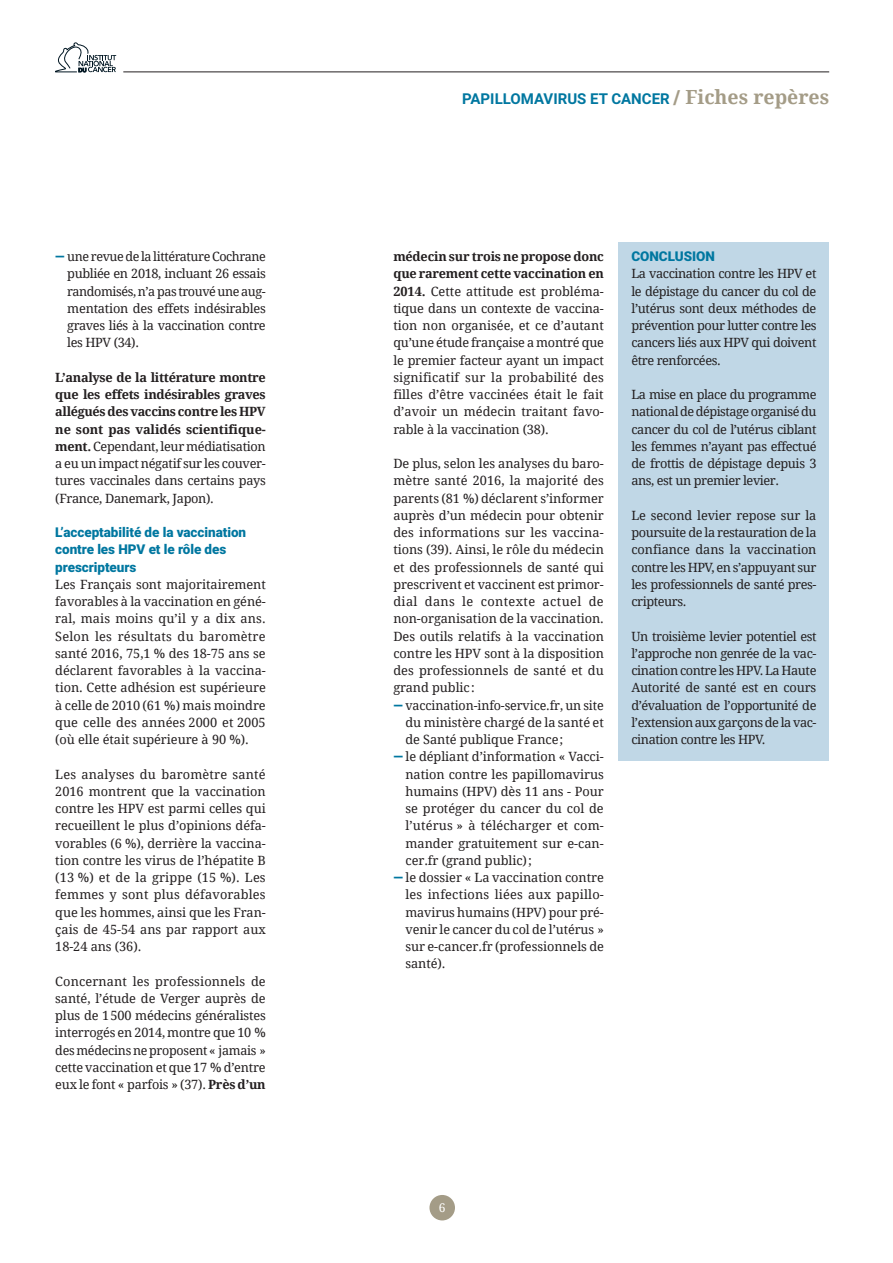
<style>
.page{position:relative;width:893px;height:1263px;background:#fff}
.page>*{position:absolute;margin:0;border:0;box-sizing:border-box;transform-origin:0 0}
.t1{font:700 15px "Roboto";color:#0077a0}
.t2{font:900 13.5px/17.2px "Roboto";letter-spacing:-.005em;color:#0077a0}
.t3{font:12.75px/17.2px "Droid Serif";letter-spacing:-.005em;color:#231f20;text-align:justify}
.t4{font:700 12.75px/17.2px "Droid Serif";letter-spacing:-.005em;color:#231f20;text-align:justify}
.t5{font:12.75px "Droid Serif";letter-spacing:.015em;color:#231f20}
.t6{font:12.75px "Droid Serif";letter-spacing:.03em;color:#231f20}
.t7{font:12px "Droid Serif";color:#fff}
.s1{font-family:"Roboto";font-weight:900;color:#0077a0}
.s2{font-weight:400}
.s3{font-weight:700}
.s4{font-weight:900;font-size:19.5px;color:#a49c87}
.s5{font-family:"Droid Serif";font-size:19.5px;color:#a49c87}
</style>
<div class="page">
<hr style="left:123px;top:71px;width:706px;height:1px;background:#231f20">
<svg style="left:55px;top:43px;width:61px;height:29px"></svg>
<div style="left:429px;top:1195px;width:26px;height:25px;background:#a49c87;border-radius:50%"></div>
<div style="left:619px;top:242px;width:210px;height:519px;background:#c0d7e6"></div>
<p class="t3" style="left:67px;top:248px;width:200px;text-indent:-12px"><span class="s1">―</span> une revue de la littérature Cochrane publiée en 2018, incluant 26 essais randomisés, n’a pas trouvé une aug&shy;mentation des effets indésirables graves liés à la vaccination contre les HPV (34).</p>
<p class="t4" style="left:55px;top:369px;width:212px">L’analyse de la littérature montre que les effets indésirables graves allégués des vaccins contre les HPV ne sont pas validés scientifique&shy;ment. <span class="s2">Cependant, leur médiatisation a eu un impact négatif sur les couver&shy;tures vaccinales dans certains pays (France, Danemark, Japon).</span></p>
<p class="t2" style="left:55px;top:523px;width:192px">L’acceptabilité de la vaccination contre les HPV et le rôle des prescripteurs</p>
<p class="t3" style="left:55px;top:576px;width:212px">Les Français sont majoritairement favorables à la vaccination en géné&shy;ral, mais moins qu’il y a dix ans.<br>Selon les résultats du baromètre santé 2016, 75,1 % des 18-75 ans se déclarent favorables à la vaccina&shy;tion. Cette adhésion est supérieure à celle de 2010 (61 %) mais moindre que celle des années 2000 et 2005 (où elle était supérieure à 90 %).</p>
<p class="t3" style="left:55px;top:765px;width:212px">Les analyses du baromètre santé 2016 montrent que la vaccination contre les HPV est parmi celles qui recueillent le plus d’opinions défa&shy;vorables (6 %), derrière la vaccina&shy;tion contre les virus de l’hépatite B (13 %) et de la grippe (15 %). Les femmes y sont plus défavorables que les hommes, ainsi que les Fran&shy;çais de 45-54 ans par rapport aux 18-24 ans (36).</p>
<p class="t3" style="left:55px;top:972px;width:212px">Concernant les professionnels de santé, l’étude de Verger auprès de plus de 1500 médecins généralistes interrogés en 2014, montre que 10 % des médecins ne proposent « jamais » cette vaccination et que 17 % d’entre eux le font « parfois » (37). <span class="s3">Près d’un</span></p>
<p class="t1" style="left:462px;top:88px;width:369px">PAPILLOMAVIRUS ET CANCER <span class="s4">/</span> <span class="s5">Fiches repères</span></p>
<p class="t3" style="left:393px;top:248px;width:212px"><span class="s3">médecin sur trois ne propose donc que rarement cette vaccination en 2014.</span> Cette attitude est probléma&shy;tique dans un contexte de vaccina&shy;tion non organisée, et ce d’autant qu’une étude française a montré que le premier facteur ayant un impact significatif sur la probabilité des filles d’être vaccinées était le fait d’avoir un médecin traitant favo&shy;rable à la vaccination (38).</p>
<p class="t3" style="left:393px;top:455px;width:212px">De plus, selon les analyses du baro-</p>
<p class="t3" style="left:393px;top:472px;width:212px">mètre santé 2016, la majorité des</p>
<p class="t3" style="left:393px;top:489px;width:212px">parents (81 %) déclarent s’informer</p>
<p class="t3" style="left:393px;top:507px;width:212px">auprès d’un médecin pour obtenir</p>
<p class="t3" style="left:393px;top:524px;width:212px">des informations sur les vaccina-</p>
<p class="t3" style="left:393px;top:541px;width:212px">tions (39). Ainsi, le rôle du médecin</p>
<p class="t3" style="left:393px;top:558px;width:212px">et des professionnels de santé qui</p>
<p class="t3" style="left:393px;top:576px;width:212px">prescrivent et vaccinent est primor-</p>
<p class="t6" style="left:393px;top:594px;width:212px">dial dans le contexte actuel de</p>
<p class="t3" style="left:393px;top:610px;width:212px">non-organisation de la vaccination.</p>
<p class="t3" style="left:393px;top:627px;width:212px">Des outils relatifs à la vaccination</p>
<p class="t3" style="left:393px;top:645px;width:212px">contre les HPV sont à la disposition</p>
<p class="t3" style="left:393px;top:662px;width:212px">des professionnels de santé et du</p>
<p class="t3" style="left:393px;top:679px;width:83px">grand public:</p>
<p class="t3" style="left:393px;top:696px;width:212px"><span class="s1">―</span> vaccination-info-service.fr, un site</p>
<p class="t3" style="left:405px;top:714px;width:200px">du ministère chargé de la santé et</p>
<p class="t3" style="left:405px;top:731px;width:159px">de Santé publique France;</p>
<p class="t3" style="left:393px;top:748px;width:212px"><span class="s1">―</span> le dépliant d’information « Vacci-</p>
<p class="t3" style="left:405px;top:765px;width:200px">nation contre les papillomavirus</p>
<p class="t3" style="left:405px;top:783px;width:200px">humains (HPV) dès 11 ans - Pour</p>
<p class="t3" style="left:405px;top:800px;width:200px">se protéger du cancer du col de</p>
<p class="t3" style="left:405px;top:817px;width:200px">l’utérus » à télécharger et com-</p>
<p class="t3" style="left:405px;top:834px;width:200px">mander gratuitement sur e-can-</p>
<p class="t3" style="left:405px;top:852px;width:128px">cer.fr (grand public);</p>
<p class="t3" style="left:393px;top:869px;width:212px"><span class="s1">―</span> le dossier « La vaccination contre</p>
<p class="t5" style="left:405px;top:887px;width:200px">les infections liées aux papillo-</p>
<p class="t3" style="left:405px;top:903px;width:200px">mavirus humains (HPV) pour pré-</p>
<p class="t3" style="left:405px;top:921px;width:200px">venir le cancer du col de l’utérus »</p>
<p class="t3" style="left:405px;top:938px;width:200px">sur e-cancer.fr (professionnels de</p>
<p class="t3" style="left:405px;top:955px;width:42px">santé).</p>
<p class="t2" style="left:631px;top:247px;width:85px">CONCLUSION</p>
<p class="t3" style="left:631px;top:265px;width:187px">La vaccination contre les HPV et le dépistage du cancer du col de l’utérus sont deux méthodes de prévention pour lutter contre les cancers liés aux HPV qui doivent être renforcées.</p>
<p class="t3" style="left:631px;top:386px;width:187px">La mise en place du programme national de dépistage organisé du cancer du col de l’utérus ciblant les femmes n’ayant pas effectué de frottis de dépistage depuis 3 ans, est un premier levier.</p>
<p class="t3" style="left:631px;top:507px;width:187px">Le second levier repose sur la poursuite de la restauration de la confiance dans la vaccination contre les HPV, en s’appuyant sur les professionnels de santé pres&shy;cripteurs.</p>
<p class="t3" style="left:631px;top:627px;width:187px">Un troisième levier potentiel est l’approche non genrée de la vac&shy;cination contre les HPV. La Haute Autorité de santé est en cours d’évaluation de l’opportunité de l’extension aux garçons de la vac&shy;cination contre les HPV.</p>
<p class="t7" style="left:439px;top:1201px;width:8px">6</p>
</div>
